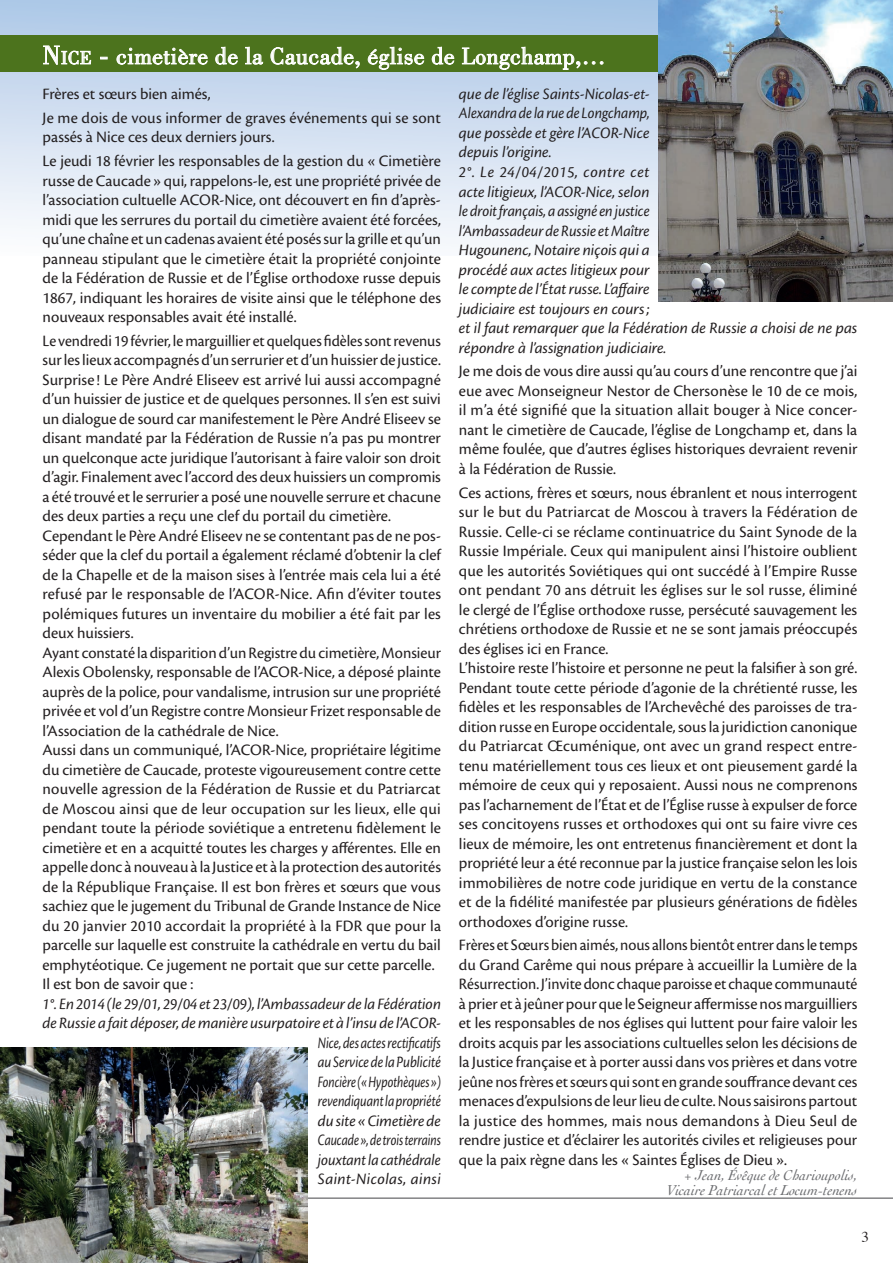
<style>
.page{position:relative;width:893px;height:1263px;background:#fff}
.page>*{position:absolute;margin:0;border:0;box-sizing:border-box;transform-origin:0 0}
.t1{font:24px "Bodoni";letter-spacing:.02em;color:#fff}
.t2{font:16.5px/19.5px "Cronos Pro";color:#231f20}
.t3{font:16.5px/19.5px "Cronos Pro";color:#231f20;scale:.96 1}
.t4{font:italic 16.5px/19.5px "Cronos Pro";letter-spacing:-.005em;color:#231f20;text-align:right}
.t5{font:italic 15px/15px "Cochin";color:#6c6d70;text-align:right}
.t6{font:15px "Times";color:#231f20}
.s1{font-size:27px}
.s2{font-size:18.9px}
</style>
<div class="page">
<svg style="left:0;top:0;width:658px;height:252px"></svg>
<hr style="left:0;top:1197px;width:893px;height:2px;background:#636366">
<img style="left:0;top:1047px;width:308px;height:216px">
<div style="left:0;top:35px;width:732px;height:37px;background:#4c731d"></div>
<svg style="left:43px;top:45px;width:49px;height:20px"></svg>
<svg style="left:100px;top:57px;width:8px;height:2px"></svg>
<svg style="left:116px;top:47px;width:92px;height:28px"></svg>
<svg style="left:215px;top:46px;width:23px;height:19px"></svg>
<svg style="left:245px;top:46px;width:18px;height:19px"></svg>
<svg style="left:270px;top:46px;width:90px;height:23px"></svg>
<svg style="left:367px;top:46px;width:58px;height:24px"></svg>
<svg style="left:431px;top:46px;width:24px;height:19px"></svg>
<svg style="left:461px;top:46px;width:142px;height:29px"></svg>
<img style="left:658px;top:0;width:235px;height:302px">
<h1 class="t1" style="left:43px;top:43px;width:565px"><span class="s1">N</span><span class="s2">ice</span> <span class="s1">-</span> cimetière de la Caucade, église de Longchamp,…</h1>
<p class="t2" style="left:43px;top:82px;width:400px;line-height:23.7px">Frères et sœurs bien aimés,<br>Je me dois de vous informer de graves événements qui se sont</p>
<p class="t2" style="left:43px;top:125px;width:400px;line-height:23.7px">passés à Nice ces deux derniers jours.<br>Le jeudi 18 février les responsables de la gestion du « Cimetière</p>
<p class="t2" style="left:43px;top:171px;width:400px;text-align:justify">russe de Caucade » qui, rappelons-le, est une propriété privée de l’association cultuelle ACOR-Nice, ont découvert en fin d’après&shy;midi que les serrures du portail du cimetière avaient été forcées, qu’une chaîne et un cadenas avaient été posés sur la grille et qu’un panneau stipulant que le cimetière était la propriété conjointe de la Fédération de Russie et de l’Église orthodoxe russe depuis 1867, indiquant les horaires de visite ainsi que le téléphone des nouveaux responsables avait été installé.</p>
<p class="t3" style="left:43px;top:331px;width:417px">Le vendredi 19 février, le marguillier et quelques fidèles sont revenus sur les lieux accompagnés d’un serrurier et d’un huissier de justice.<br>Surprise ! Le Père André Eliseev est arrivé lui aussi accompagné d’un huissier de justice et de quelques personnes. Il s’en est suivi un dialogue de sourd car manifestement le Père André Eliseev se disant mandaté par la Fédération de Russie n’a pas pu montrer un quelconque acte juridique l’autorisant à faire valoir son droit d’agir. Finalement avec l’accord des deux huissiers un compromis a été trouvé et le serrurier a posé une nouvelle serrure et chacune des deux parties a reçu une clef du portail du cimetière.<br>Cependant le Père André Eliseev ne se contentant pas de ne pos&shy;séder que la clef du portail a également réclamé d’obtenir la clef de la Chapelle et de la maison sises à l’entrée mais cela lui a été refusé par le responsable de l’ACOR-Nice. Afin d’éviter toutes polémiques futures un inventaire du mobilier a été fait par les deux huissiers.<br>Ayant constaté la disparition d’un Registre du cimetière, Monsieur Alexis Obolensky, responsable de l’ACOR-Nice, a déposé plainte auprès de la police, pour vandalisme, intrusion sur une propriété privée et vol d’un Registre contre Monsieur Frizet responsable de l’Association de la cathédrale de Nice.<br>Aussi dans un communiqué, l’ACOR-Nice, propriétaire légitime du cimetière de Caucade, proteste vigoureusement contre cette nouvelle agression de la Fédération de Russie et du Patriarcat de Moscou ainsi que de leur occupation sur les lieux, elle qui pendant toute la période soviétique a entretenu fidèlement le cimetière et en a acquitté toutes les charges y afférentes. Elle en appelle donc à nouveau à la Justice et à la protection des autorités de la République Française. Il est bon frères et sœurs que vous sachiez que le jugement du Tribunal de Grande Instance de Nice du 20 janvier 2010 accordait la propriété à la FDR que pour la parcelle sur laquelle est construite la cathédrale en vertu du bail emphytéotique. Ce jugement ne portait que sur cette parcelle.<br>Il est bon de savoir que :</p>
<p class="t4" style="left:43px;top:994px;width:400px">1°. En 2014 (le 29/01, 29/04 et 23/09), l’Ambassadeur de la Fédération de Russie a fait déposer, de manière usurpatoire et à l’insu de l’ACOR-Nice, des actes rectificatifs<br>au Service de la Publicité<br>Foncière (« Hypothèques »)<br>revendiquant la propriété<br>du site « Cimetière de<br>Caucade », de trois terrains<br>jouxtant la cathédrale<br>Saint-Nicolas, ainsi</p>
<p class="t4" style="left:459px;top:84px;width:400px;text-align:left">que de l’église Saints-Nicolas-et-<br>Alexandra de la rue de Longchamp,<br>que possède et gère l’ACOR-Nice<br>depuis l’origine.<br>2°. Le 24/04/2015, contre cet<br>acte litigieux, l’ACOR-Nice, selon<br>le droit français, a assigné en justice<br>l’Ambassadeur de Russie et Maître<br>Hugounenc, Notaire niçois qui a<br>procédé aux actes litigieux pour<br>le compte de l’État russe. L’affaire<br>judiciaire est toujours en cours;<br>et il faut remarquer que la Fédération de Russie a choisi de ne pas répondre à l’assignation judiciaire.</p>
<p class="t2" style="left:459px;top:361px;width:400px;text-align:justify">Je me dois de vous dire aussi qu’au cours d’une rencontre que j’ai eue avec Monseigneur Nestor de Chersonèse le 10 de ce mois, il m’a été signifié que la situation allait bouger à Nice concer&shy;nant le cimetière de Caucade, l’église de Longchamp et, dans la même foulée, que d’autres églises historiques devraient revenir à la Fédération de Russie.</p>
<p class="t2" style="left:459px;top:483px;width:400px">Ces actions, frères et sœurs, nous ébranlent et nous interrogent sur le but du Patriarcat de Moscou à travers la Fédération de Russie. Celle-ci se réclame continuatrice du Saint Synode de la Russie Impériale. Ceux qui manipulent ainsi l’histoire oublient que les autorités Soviétiques qui ont succédé à l’Empire Russe ont pendant 70 ans détruit les églises sur le sol russe, éliminé le clergé de l’Église orthodoxe russe, persécuté sauvagement les chrétiens orthodoxe de Russie et ne se sont jamais préoccupés des églises ici en France.<br>L’histoire reste l’histoire et personne ne peut la falsifier à son gré.<br>Pendant toute cette période d’agonie de la chrétienté russe, les fidèles et les responsables de l’Archevêché des paroisses de tra&shy;dition russe en Europe occidentale, sous la juridiction canonique du Patriarcat Œcuménique, ont avec un grand respect entre&shy;tenu matériellement tous ces lieux et ont pieusement gardé la mémoire de ceux qui y reposaient. Aussi nous ne comprenons pas l’acharnement de l’État et de l’Église russe à expulser de force ses concitoyens russes et orthodoxes qui ont su faire vivre ces lieux de mémoire, les ont entretenus financièrement et dont la propriété leur a été reconnue par la justice française selon les lois immobilières de notre code juridique en vertu de la constance et de la fidélité manifestée par plusieurs générations de fidèles orthodoxes d’origine russe.</p>
<p class="t2" style="left:459px;top:935px;width:400px;text-align:justify">Frères et Sœurs bien aimés, nous allons bientôt entrer dans le temps du Grand Carême qui nous prépare à accueillir la Lumière de la Résurrection. J’invite donc chaque paroisse et chaque communauté à prier et à jeûner pour que le Seigneur affermisse nos marguilliers et les responsables de nos églises qui luttent pour faire valoir les droits acquis par les associations cultuelles selon les décisions de la Justice française et à porter aussi dans vos prières et dans votre jeûne nos frères et sœurs qui sont en grande souffrance devant ces menaces d’expulsions de leur lieu de culte. Nous saisirons partout la justice des hommes, mais nous demandons à Dieu Seul de rendre justice et d’éclairer les autorités civiles et religieuses pour que la paix règne dans les « Saintes Églises de Dieu ».</p>
<p class="t5" style="left:667px;top:1167px;width:192px">+ Jean, Évêque de Charioupolis,<br>Vicaire Patriarcal et Locum-tenens</p>
<p class="t6" style="left:862px;top:1222px;width:9px">3</p>
</div>
